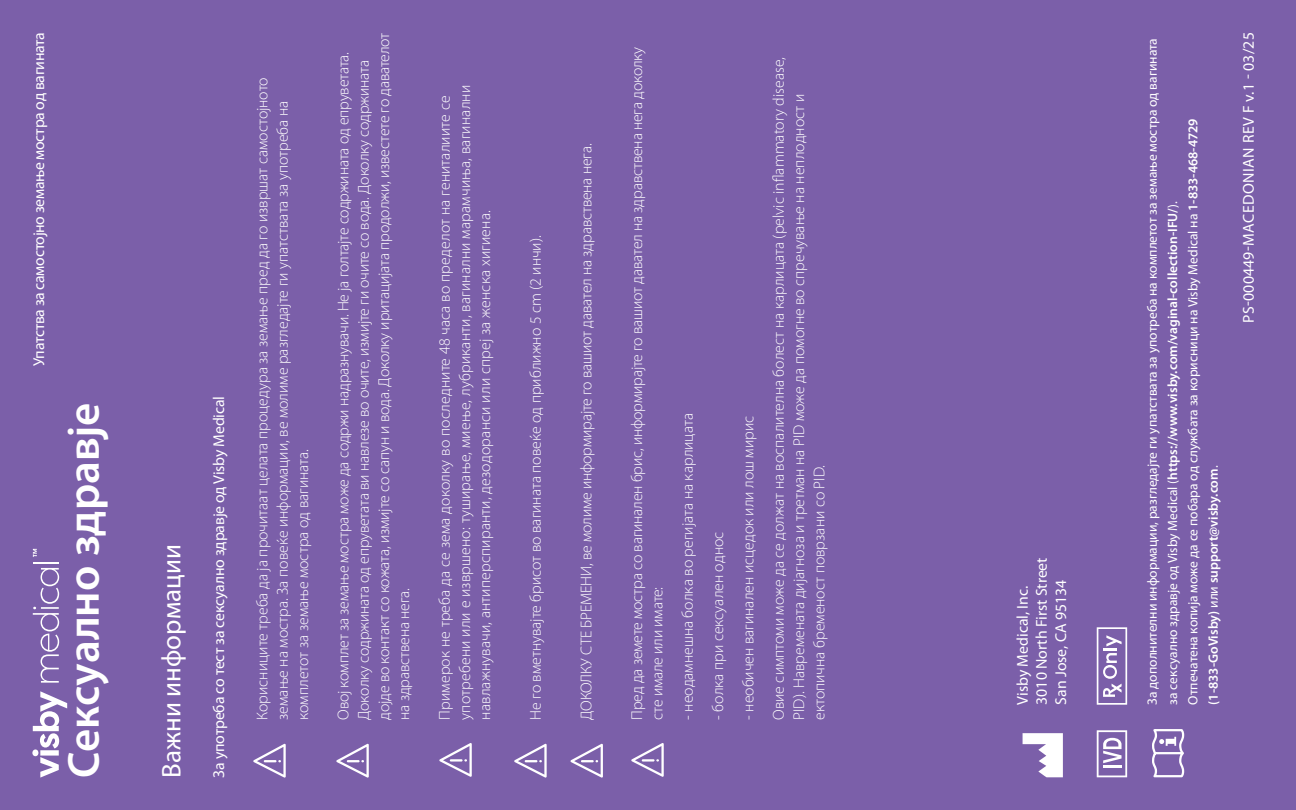
<style>
.page{position:relative;width:1296px;height:810px;background:#7b5fa9}
.page>*{position:absolute;margin:0;border:0;box-sizing:border-box;transform-origin:0 0}
.t1{font:600 45px "Myriad Pro";color:#fff}
.t2{font:27px "Myriad Pro";color:#fff}
.t3{font:300 15.75px/20.2px "Myriad Pro";color:#fff}
.t4{font:15.75px/19.1px "Myriad Pro";letter-spacing:-.01em;color:#fff}
.t5{font:15.75px "Myriad Pro";letter-spacing:.03em;color:#fff}
.t6{font:13.5px/20.2px "Myriad Pro";color:#fff}
.s1{font-weight:600}
</style>
<div class="page">
<svg style="left:253px;top:744px;width:33px;height:34px"></svg>
<svg style="left:336px;top:744px;width:33px;height:34px"></svg>
<svg style="left:514px;top:744px;width:33px;height:34px"></svg>
<svg style="left:571px;top:744px;width:32px;height:34px"></svg>
<svg style="left:40px;top:757px;width:19px;height:21px"></svg>
<div style="left:32px;top:749px;width:6px;height:7px;background:#fff;border-radius:50%"></div>
<div style="left:40px;top:750px;width:19px;height:6px;background:#fff"></div>
<svg style="left:33px;top:691px;width:34px;height:57px"></svg>
<svg style="left:33px;top:568px;width:26px;height:115px"></svg>
<hr style="left:33px;top:562px;width:26px;height:2px;background:#fff">
<svg style="left:33px;top:549px;width:4px;height:8px"></svg>
<svg style="left:1097px;top:627px;width:30px;height:78px"></svg>
<svg style="left:1097px;top:730px;width:30px;height:47px"></svg>
<svg style="left:1152px;top:729px;width:33px;height:49px"></svg>
<svg style="left:1023px;top:733px;width:40px;height:44px"></svg>
<svg style="left:631px;top:743px;width:33px;height:34px"></svg>
<svg style="left:439px;top:743px;width:33px;height:34px"></svg>
<p class="t4" style="left:29px;top:366px;width:335px;rotate:-90deg">Упатства за самостојно земање мостра од вагината</p>
<h1 class="t1" style="left:55px;top:778px;width:377px;rotate:-90deg">Сексуално здравје</h1>
<p class="t4" style="left:209px;top:778px;width:383px;rotate:-90deg">За употреба со тест за сексуално здравје од Visby Medical</p>
<h2 class="t2" style="left:155px;top:778px;width:235px;rotate:-90deg">Важни информации</h2>
<p class="t3" style="left:252px;top:720px;width:644px;rotate:-90deg">Корисниците треба да ја прочитаат целата процедура за земање пред да го извршат самостојното земање на мостра. За повеќе информации, ве молиме разгледајте ги упатствата за употреба на комплетот за земање мостра од вагината.</p>
<p class="t3" style="left:333px;top:720px;width:689px;rotate:-90deg">Овој комплет за земање мостра може да содржи надразнувачи. Не ја голтајте содржината од епруветата.<br>Доколку содржината од епруветата ви навлезе во очите, измијте ги очите со вода. Доколку содржината дојде во контакт со кожата, измијте со сапун и вода. Доколку иритацијата продолжи, известете го давателот на здравствена нега.</p>
<p class="t3" style="left:434px;top:720px;width:637px;rotate:-90deg">Примерок не треба да се зема доколку во последните 48 часа во пределот на гениталиите се употребени или е извршено: туширање, миење, лубриканти, вагинални марамчиња, вагинални навлажнувачи, антиперспиранти, дезодоранси или спреј за женска хигиена.</p>
<p class="t3" style="left:525px;top:720px;width:486px;rotate:-90deg">Не го вметнувајте брисот во вагината повеќе од приближно 5 cm (2 инчи).</p>
<p class="t3" style="left:576px;top:720px;width:578px;rotate:-90deg">ДОКОЛКУ СТЕ БРЕМЕНИ, ве молиме информирајте го вашиот давател на здравствена нега.</p>
<p class="t3" style="left:627px;top:720px;width:675px;rotate:-90deg">Пред да земете мостра со вагинален брис, информирајте го вашиот давател на здравствена нега доколку сте имале или имате:</p>
<p class="t3" style="left:677px;top:720px;width:308px;rotate:-90deg">- неодамнешна болка во регијата на карлицата</p>
<p class="t3" style="left:708px;top:720px;width:190px;rotate:-90deg">- болка при сексуален однос</p>
<p class="t3" style="left:733px;top:720px;width:664px;line-height:30.4px;rotate:-90deg">- необичен вагинален исцедок или лош мирис<br>Овие симптоми може да се должат на воспалителна болест на карлицата (pelvic inflammatory disease,</p>
<p class="t3" style="left:789px;top:720px;width:627px;rotate:-90deg">PID). Навремената дијагноза и третман на PID може да помогне во спречување на неплодност и ектопична бременост поврзани со PID.</p>
<p class="t4" style="left:1013px;top:705px;width:149px;rotate:-90deg">Visby Medical, Inc.<br>3010 North First Street<br>San Jose, CA 95134</p>
<p class="t6" style="left:1142px;top:705px;width:668px;rotate:-90deg">За дополнителни информации, разгледајте ги упатствата за употреба на комплетот за земање мостра од вагината за сексуално здравје од Visby Medical (<span class="s1">https://www.visby.com/vaginal-collection-IFU/</span>).<br>Отпечатена копија може да се побара од службата за корисници на Visby Medical на <span class="s1">1-833-468-4729 (1-833-GoVisby)</span> или <span class="s1">support@visby.com</span>.</p>
<p class="t5" style="left:1239px;top:323px;width:292px;rotate:-90deg">PS-000449-MACEDONIAN REV F v.1 - 03/25</p>
</div>
